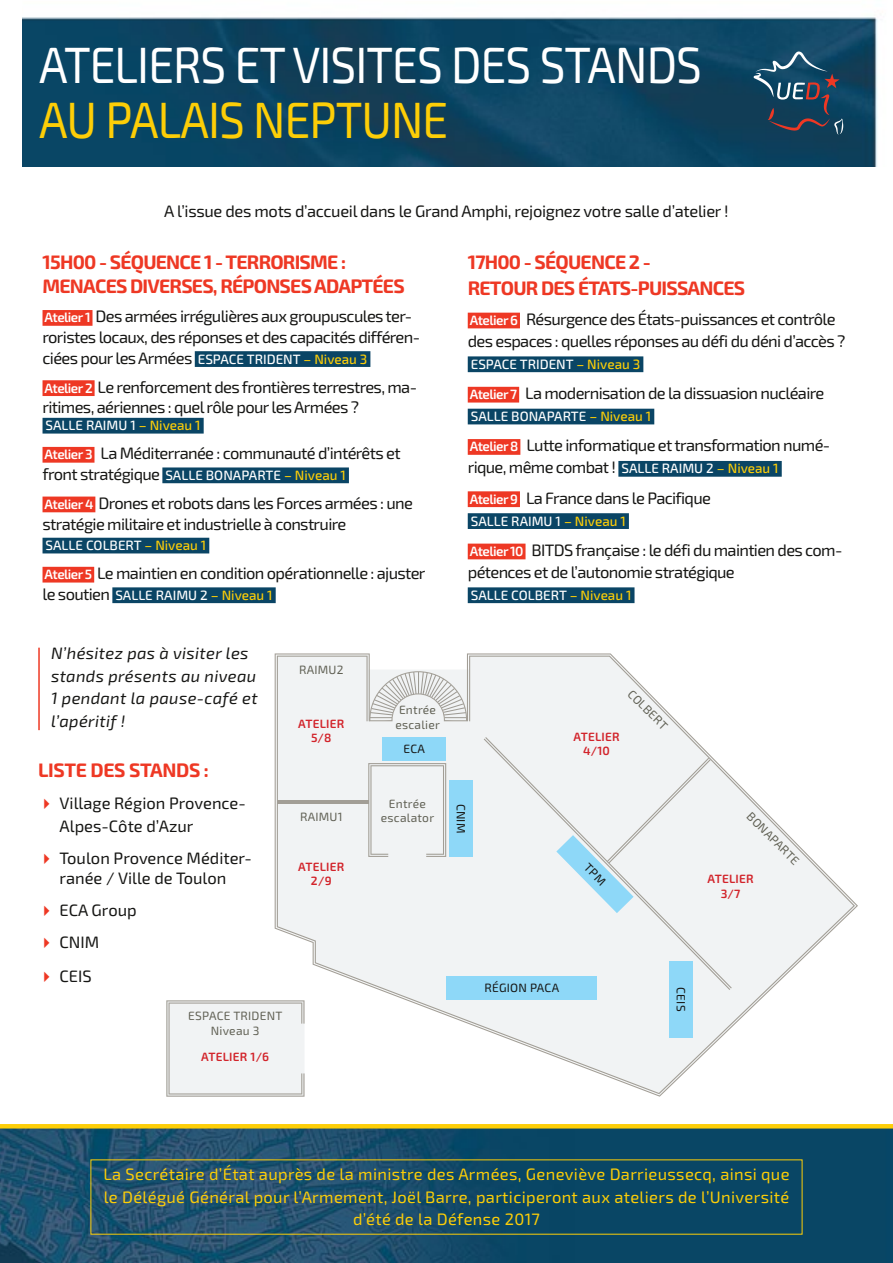
<style>
.page{position:relative;width:893px;height:1263px;background:#fff}
.page>*{position:absolute;margin:0;border:0;box-sizing:border-box;transform-origin:0 0}
.t1{font:51px "Exo 2";color:#fff;scale:.9 1}
.t2{font:51px "Exo 2";color:#fdce07;scale:.9 1}
.t3{font:700 19.5px/24.2px "Exo 2";letter-spacing:-.04em;color:#ee3824}
.t4{font:700 19.5px "Exo 2";letter-spacing:-.02em;color:#ee3824}
.t5{font:16.5px/20.5px "Exo 2";letter-spacing:-.04em;color:#161614}
.t6{font:16.5px/22.5px "Exo 2";letter-spacing:.02em;color:#fdce07;text-align:center}
.t7{font:16.5px/22.5px "Exo 2";color:#161614}
.t8{font:italic 16.5px/22.5px "Exo 2";letter-spacing:.02em;color:#161614}
.t9{font:16.5px "Exo 2";letter-spacing:-.02em;color:#161614}
.t10{font:500 13.5px "Exo 2";color:#fff}
.t11{font:500 13.5px "Exo 2";color:#fdce07}
.t12{font:12px/14.4px "Exo 2";letter-spacing:.02em;color:#616155;text-align:center}
.t13{font:600 12px/14.4px "Exo 2";letter-spacing:.02em;color:#d2232a;text-align:center}
.t14{font:12px "Exo 2";letter-spacing:.02em;color:#161614}
.s1{font-weight:600;font-size:13.5px;color:#fff}
.s2{font-weight:500;font-size:13.5px;color:#fff}
.s3{color:#fdce07}
.s4{font-weight:400;font-size:16.5px;color:#161614}
.s5{font-weight:500;font-size:13.5px;color:#fdce07}
</style>
<div class="page">
<img style="left:22px;top:17px;width:856px;height:912px">
<div style="left:0;top:167px;width:893px;height:751px;background:#fff"></div>
<svg style="left:754px;top:51px;width:89px;height:83px;background:#2b4e66"></svg>
<svg style="left:0;top:1124px;width:893px;height:139px;background:#1f5165"></svg>
<svg style="left:275px;top:653px;width:583px;height:444px;fill:#f1f3f4"></svg>
<svg style="left:369px;top:671px;width:98px;height:50px"></svg>
<hr style="left:277px;top:800px;width:92px;height:1px;background:#a29e96">
<hr style="left:277px;top:803px;width:92px;height:1px;background:#a29e96">
<svg style="left:368px;top:763px;width:78px;height:94px"></svg>
<div style="left:485px;top:737px;width:247px;height:251px;background:#f1f3f4"></div>
<svg style="left:166px;top:1000px;width:138px;height:97px"></svg>
<div style="left:446px;top:976px;width:151px;height:23px;background:#8ed8f8"></div>
<div style="left:669px;top:961px;width:24px;height:76px;background:#8ed8f8"></div>
<div style="left:449px;top:780px;width:24px;height:77px;background:#8ed8f8"></div>
<div style="left:382px;top:737px;width:64px;height:24px;background:#8ed8f8"></div>
<div style="left:43px;top:310px;width:50px;height:16px;background:#ee3824"></div>
<div style="left:195px;top:351px;width:175px;height:16px;background:#0a4565"></div>
<div style="left:43px;top:380px;width:52px;height:16px;background:#ee3824"></div>
<div style="left:43px;top:418px;width:161px;height:16px;background:#0a4565"></div>
<div style="left:43px;top:447px;width:51px;height:16px;background:#ee3824"></div>
<div style="left:162px;top:467px;width:187px;height:16px;background:#0a4565"></div>
<div style="left:43px;top:497px;width:52px;height:15px;background:#ee3824"></div>
<div style="left:43px;top:538px;width:166px;height:15px;background:#0a4565"></div>
<div style="left:43px;top:567px;width:51px;height:15px;background:#ee3824"></div>
<div style="left:112px;top:587px;width:164px;height:16px;background:#0a4565"></div>
<div style="left:468px;top:313px;width:52px;height:15px;background:#ee3824"></div>
<div style="left:468px;top:356px;width:175px;height:16px;background:#0a4565"></div>
<div style="left:468px;top:387px;width:51px;height:16px;background:#ee3824"></div>
<div style="left:468px;top:409px;width:186px;height:15px;background:#0a4565"></div>
<div style="left:468px;top:439px;width:52px;height:16px;background:#ee3824"></div>
<div style="left:618px;top:461px;width:164px;height:16px;background:#0a4565"></div>
<div style="left:468px;top:491px;width:52px;height:16px;background:#ee3824"></div>
<div style="left:468px;top:513px;width:161px;height:16px;background:#0a4565"></div>
<div style="left:468px;top:544px;width:57px;height:15px;background:#ee3824"></div>
<div style="left:468px;top:587px;width:166px;height:16px;background:#0a4565"></div>
<hr style="left:38px;top:648px;width:2px;height:82px;background:#ee3824">
<svg style="left:556px;top:758px;width:155px;height:155px"></svg>
<h1 class="t1" style="left:39px;top:35px;width:54px">Ateliers</h1>
<h1 class="t1" style="left:235px;top:35px;width:117px">et visites</h1>
<h1 class="t1" style="left:451px;top:35px;width:29px">des</h1>
<h1 class="t1" style="left:540px;top:35px;width:31px">stands</h1>
<h1 class="t2" style="left:39px;top:90px;width:127px">au Palais</h1>
<h1 class="t2" style="left:253px;top:90px;width:66px">Neptune</h1>
<p class="t9" style="left:164px;top:201px;width:566px">A l’issue des mots d’accueil dans le Grand Amphi, rejoignez votre salle d’atelier !</p>
<p class="t3" style="left:43px;top:251px;width:364px">15H00 - SÉQUENCE 1 - TERRORISME :<br>MENACES DIVERSES, RÉPONSES ADAPTÉES</p>
<p class="t5" style="left:43px;top:307px;width:379px"><span class="s1">Atelier 1</span> Des armées irrégulières aux groupuscules ter&shy;roristes locaux, des réponses et des capacités différen&shy;ciées pour les Armées <span class="s2">ESPACE TRI DENT</span></p>
<p class="t11" style="left:303px;top:351px;width:65px">– N iveau 3</p>
<p class="t5" style="left:43px;top:377px;width:376px"><span class="s1">Atelier 2</span> Le renforcement des frontières terrestres, ma&shy;ritimes, aériennes : quel rôle pour les Armées ?</p>
<p class="t10" style="left:46px;top:417px;width:157px">SALLE RAI MU 1 <span class="s3">– N iveau 1</span></p>
<p class="t5" style="left:43px;top:444px;width:360px"><span class="s1">Atelier 3</span> La Méditerranée : communauté d’intérêts et front stratégique <span class="s2">SALLE BONAPARTE</span></p>
<p class="t11" style="left:284px;top:467px;width:63px">– N iveau 1</p>
<p class="t5" style="left:43px;top:493px;width:372px"><span class="s1">Atelier 4</span> Drones et robots dans les Forces armées : une stratégie militaire et industrielle à construire</p>
<p class="t10" style="left:46px;top:537px;width:81px">SALLE COLBERT</p>
<p class="t11" style="left:144px;top:537px;width:63px">– N iveau 1</p>
<p class="t5" style="left:45px;top:563px;width:382px"><span class="s1">Atelier 5</span> Le maintien en condition opérationnelle : ajuster</p>
<p class="t10" style="left:43px;top:587px;width:232px"><span class="s4">le soutien</span> SALLE RAI MU 2 <span class="s3">– N iveau 1</span></p>
<p class="t3" style="left:468px;top:250px;width:279px;line-height:25.5px">17H00 - SÉQUENCE 2 -<br>RETOUR DES ÉTATS-PUISSANCES</p>
<p class="t5" style="left:468px;top:309px;width:379px;line-height:21.9px"><span class="s1">Atelier 6</span> Résurgence des États-puissances et contrôle des espaces : quelles réponses au défi du déni d’accès ?</p>
<p class="t10" style="left:471px;top:356px;width:87px">ESPACE TRI DENT</p>
<p class="t11" style="left:576px;top:356px;width:65px">– N iveau 3</p>
<p class="t5" style="left:470px;top:383px;width:356px"><span class="s1">Atelier 7</span> La modernisation de la dissuasion nucléaire</p>
<p class="t10" style="left:471px;top:408px;width:101px">SALLE BONAPARTE</p>
<p class="t11" style="left:589px;top:408px;width:63px">– N iveau 1</p>
<p class="t5" style="left:468px;top:435px;width:364px;line-height:21.9px"><span class="s1">Atelier 8</span> Lutte informatique et transformation numé&shy;rique, même combat ! <span class="s2">SALLE RAI MU 2</span> <span class="s5">– N iveau 1</span></p>
<p class="t5" style="left:470px;top:488px;width:243px"><span class="s1">Atelier 9</span> La France dans le Pacifique</p>
<p class="t10" style="left:471px;top:513px;width:157px">SALLE RAI MU 1 <span class="s3">– N iveau 1</span></p>
<p class="t5" style="left:468px;top:540px;width:376px;line-height:21.9px"><span class="s1">Atelier 10</span> BITDS française : le défi du maintien des com&shy;pétences et de l’autonomie stratégique</p>
<p class="t10" style="left:471px;top:587px;width:81px">SALLE COLBERT</p>
<p class="t11" style="left:570px;top:587px;width:63px">– N iveau 1</p>
<p class="t8" style="left:51px;top:643px;width:208px">N’hésitez pas à visiter les stands présents au niveau<br>1 pendant la pause-café et l’apéritif !</p>
<p class="t4" style="left:38px;top:758px;width:172px">LISTE DES STANDS :</p>
<p class="t7" style="left:60px;top:792px;width:188px">Village Région Provence-<br>Alpes-Côte d’Azur</p>
<p class="t7" style="left:60px;top:849px;width:194px;line-height:19.5px">Toulon Provence Méditer&shy;ranée / Ville de Toulon</p>
<p class="t7" style="left:60px;top:894px;width:79px;line-height:32.2px">ECA Group<br>CNIM</p>
<p class="t5" style="left:60px;top:967px;width:34px">CEIS</p>
<p class="t12" style="left:188px;top:1009px;width:15px">Espace</p>
<p class="t12" style="left:211px;top:1009px;width:50px;text-align:left;text-indent:22px">Trident<br>Niveau 3</p>
<p class="t13" style="left:201px;top:1050px;width:69px">Atelier 1/6</p>
<p class="t12" style="left:299px;top:663px;width:46px">RAIMU2</p>
<p class="t12" style="left:399px;top:703px;width:39px">Entrée</p>
<p class="t13" style="left:298px;top:717px;width:48px">Atelier</p>
<p class="t12" style="left:395px;top:717px;width:46px">escalier</p>
<p class="t13" style="left:311px;top:731px;width:22px">5/8</p>
<p class="t14" style="left:403px;top:742px;width:23px">ECA</p>
<p class="t12" style="left:300px;top:809px;width:44px">RAIMU1</p>
<p class="t13" style="left:298px;top:859px;width:48px">Atelier<br>2/9</p>
<p class="t12" style="left:381px;top:797px;width:55px">Entrée escalator</p>
<p class="t14" style="left:468px;top:804px;width:31px;rotate:90deg">CNIM</p>
<p class="t12" style="left:635px;top:687px;width:15px;rotate:45deg">Colbert</p>
<p class="t13" style="left:573px;top:730px;width:48px">Atelier<br>4/10</p>
<p class="t14" style="left:484px;top:980px;width:23px">Région</p>
<p class="t14" style="left:530px;top:980px;width:31px">PACA</p>
<p class="t14" style="left:688px;top:987px;width:26px;rotate:90deg">CEIS</p>
<p class="t12" style="left:754px;top:809px;width:16px;rotate:45deg">Bonaparte</p>
<p class="t13" style="left:707px;top:872px;width:48px">Atelier<br>3/7</p>
<p class="t6" style="left:103px;top:1163px;width:688px">La Secrétaire d’état auprès de la ministre des Armées, Geneviève Darrieussecq, ainsi que le Délégué Général pour l’Armement, Joël Barre, participeront aux ateliers de l’Université d’été de la Défense 2017</p>
</div>
